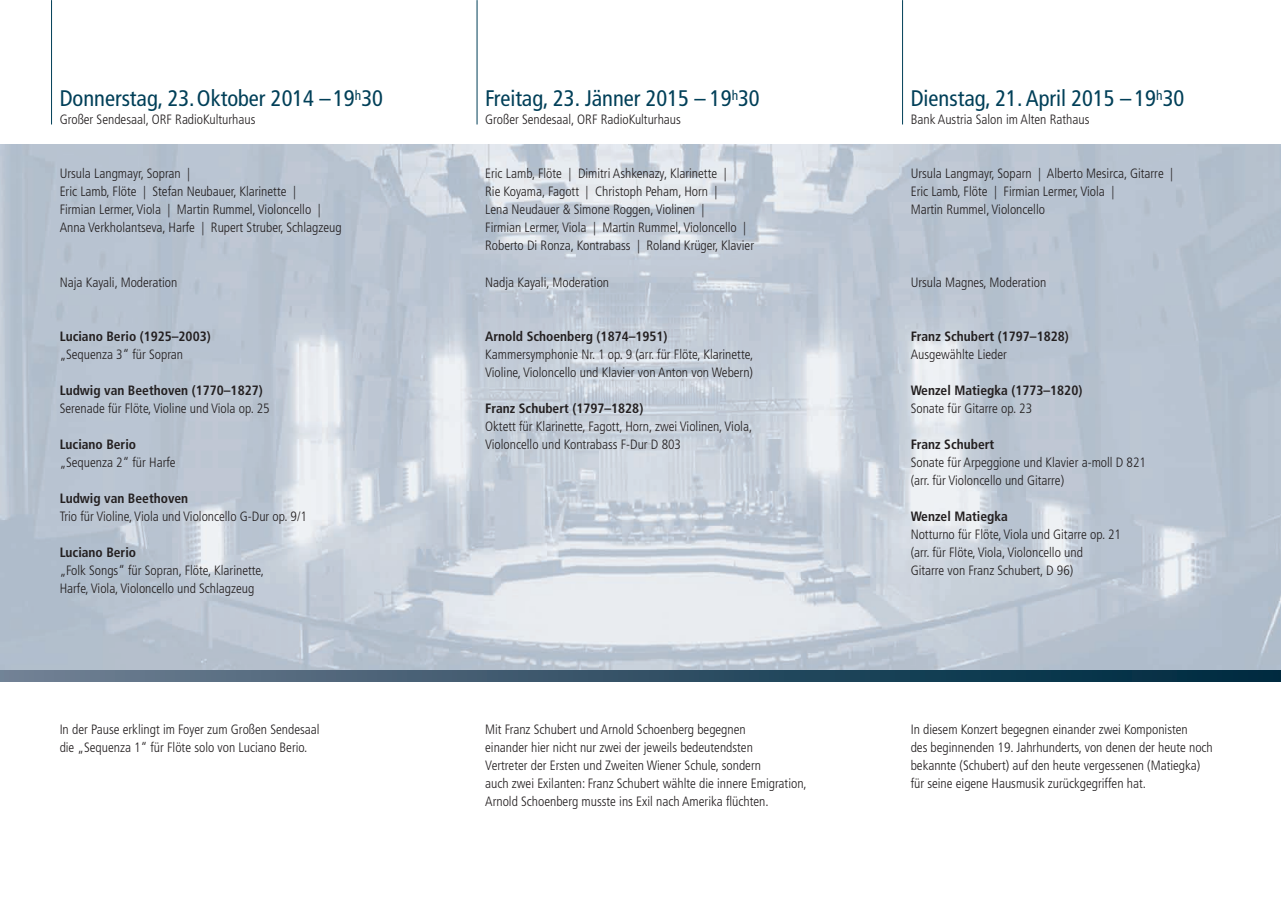
<style>
.page{position:relative;width:1281px;height:911px;background:#fff}
.page>*{position:absolute;margin:0;border:0;box-sizing:border-box;transform-origin:0 0}
.t1{font:condensed 22.5px "Frutiger";color:#013f58}
.t2{font:300 condensed 13.5px/18px "Frutiger";color:#231f20}
.t3{font:700 condensed 13.5px "Frutiger";color:#231f20}
</style>
<div class="page">
<img style="left:0;top:145px;width:1280px;height:525px">
<svg style="left:0;top:670px;width:1280px;height:11px;background:#335267"></svg>
<hr style="left:51px;top:0;width:1px;height:124px;background:#013f58">
<hr style="left:476px;top:0;width:1px;height:124px;background:#013f58">
<hr style="left:902px;top:0;width:1px;height:124px;background:#013f58">
<h1 class="t1" style="left:60px;top:85px;width:325px">Donnerstag, 23.Oktober 2014 –19<sup>h</sup>30</h1>
<p class="t2" style="left:60px;top:111px;width:197px">Großer Sendesaal, ORF RadioKulturhaus</p>
<h1 class="t1" style="left:485px;top:85px;width:276px">Freitag, 23. Jänner 2015 – 19<sup>h</sup>30</h1>
<p class="t2" style="left:485px;top:111px;width:197px">Großer Sendesaal, ORF RadioKulturhaus</p>
<p class="t2" style="left:60px;top:165px;width:283px">Ursula Langmayr, Sopran |<br>Eric Lamb, Flöte | Stefan Neubauer, Klarinette |<br>Firmian Lermer, Viola | Martin Rummel, Violoncello | Anna Verkholantseva, Harfe | Rupert Struber, Schlagzeug</p>
<p class="t2" style="left:60px;top:273px;width:119px">Naja Kayali, Moderation</p>
<p class="t2" style="left:485px;top:165px;width:270px">Eric Lamb, Flöte | Dimitri Ashkenazy, Klarinette |<br>Rie Koyama, Fagott | Christoph Peham, Horn |<br>Lena Neudauer &amp; Simone Roggen, Violinen |<br>Firmian Lermer, Viola | Martin Rummel, Violoncello | Roberto Di Ronza, Kontrabass | Roland Krüger, Klavier</p>
<p class="t2" style="left:485px;top:273px;width:125px">Nadja Kayali, Moderation</p>
<p class="t3" style="left:60px;top:328px;width:152px">Luciano Berio (1925–2003)</p>
<p class="t2" style="left:60px;top:345px;width:125px">„Sequenza 3“ für Sopran</p>
<p class="t3" style="left:60px;top:382px;width:204px">Ludwig van Beethoven (1770–1827)</p>
<p class="t2" style="left:60px;top:399px;width:211px">Serenade für Flöte, Violine und Viola op. 25</p>
<p class="t3" style="left:60px;top:436px;width:78px">Luciano Berio</p>
<p class="t2" style="left:60px;top:453px;width:117px">„Sequenza 2“ für Harfe</p>
<p class="t3" style="left:60px;top:490px;width:130px">Ludwig van Beethoven</p>
<p class="t2" style="left:60px;top:507px;width:249px">Trio für Violine, Viola und Violoncello G-Dur op. 9/1</p>
<p class="t3" style="left:60px;top:544px;width:78px">Luciano Berio</p>
<p class="t2" style="left:60px;top:561px;width:206px">„Folk Songs“ für Sopran, Flöte, Klarinette,<br>Harfe, Viola, Violoncello und Schlagzeug</p>
<p class="t3" style="left:485px;top:328px;width:184px">Arnold Schoenberg (1874–1951)</p>
<p class="t2" style="left:485px;top:345px;width:269px">Kammersymphonie Nr. 1 op. 9 (arr. für Flöte, Klarinette,<br>Violine, Violoncello und Klavier von Anton von Webern)</p>
<p class="t3" style="left:485px;top:400px;width:160px">Franz Schubert (1797–1828)</p>
<p class="t2" style="left:485px;top:417px;width:268px">Oktett für Klarinette, Fagott, Horn, zwei Violinen, Viola,<br>Violoncello und Kontrabass F-Dur D 803</p>
<h1 class="t1" style="left:910px;top:85px;width:275px">Dienstag, 21. April 2015 – 19<sup>h</sup>30</h1>
<p class="t2" style="left:910px;top:111px;width:180px">Bank Austria Salon im Alten Rathaus</p>
<p class="t2" style="left:910px;top:165px;width:264px">Ursula Langmayr, Soparn | Alberto Mesirca, Gitarre |<br>Eric Lamb, Flöte | Firmian Lermer, Viola |<br>Martin Rummel, Violoncello</p>
<p class="t2" style="left:910px;top:273px;width:137px">Ursula Magnes, Moderation</p>
<p class="t3" style="left:910px;top:328px;width:160px">Franz Schubert (1797–1828)</p>
<p class="t2" style="left:910px;top:345px;width:98px">Ausgewählte Lieder</p>
<p class="t3" style="left:910px;top:382px;width:173px">Wenzel Matiegka (1773–1820)</p>
<p class="t2" style="left:910px;top:399px;width:123px">Sonate für Gitarre op. 23</p>
<p class="t3" style="left:910px;top:436px;width:85px">Franz Schubert</p>
<p class="t2" style="left:910px;top:453px;width:237px">Sonate für Arpeggione und Klavier a-moll D 821 (arr. für Violoncello und Gitarre)</p>
<p class="t3" style="left:910px;top:508px;width:99px">Wenzel Matiegka</p>
<p class="t2" style="left:910px;top:525px;width:212px">Notturno für Flöte, Viola und Gitarre op. 21 (arr. für Flöte, Viola, Violoncello und<br>Gitarre von Franz Schubert, D 96)</p>
<p class="t2" style="left:60px;top:720px;width:261px">In der Pause erklingt im Foyer zum Großen Sendesaal die „Sequenza 1“ für Flöte solo von Luciano Berio.</p>
<p class="t2" style="left:910px;top:720px;width:303px">In diesem Konzert begegnen einander zwei Komponisten<br>des beginnenden 19. Jahrhunderts, von denen der heute noch bekannte (Schubert) auf den heute vergessenen (Matiegka) für seine eigene Hausmusik zurückgegriffen hat.</p>
<p class="t2" style="left:485px;top:720px;width:323px">Mit Franz Schubert und Arnold Schoenberg begegnen<br>einander hier nicht nur zwei der jeweils bedeutendsten<br>Vertreter der Ersten und Zweiten Wiener Schule, sondern<br>auch zwei Exilanten: Franz Schubert wählte die innere Emigration, Arnold Schoenberg musste ins Exil nach Amerika flüchten.</p>
</div>
